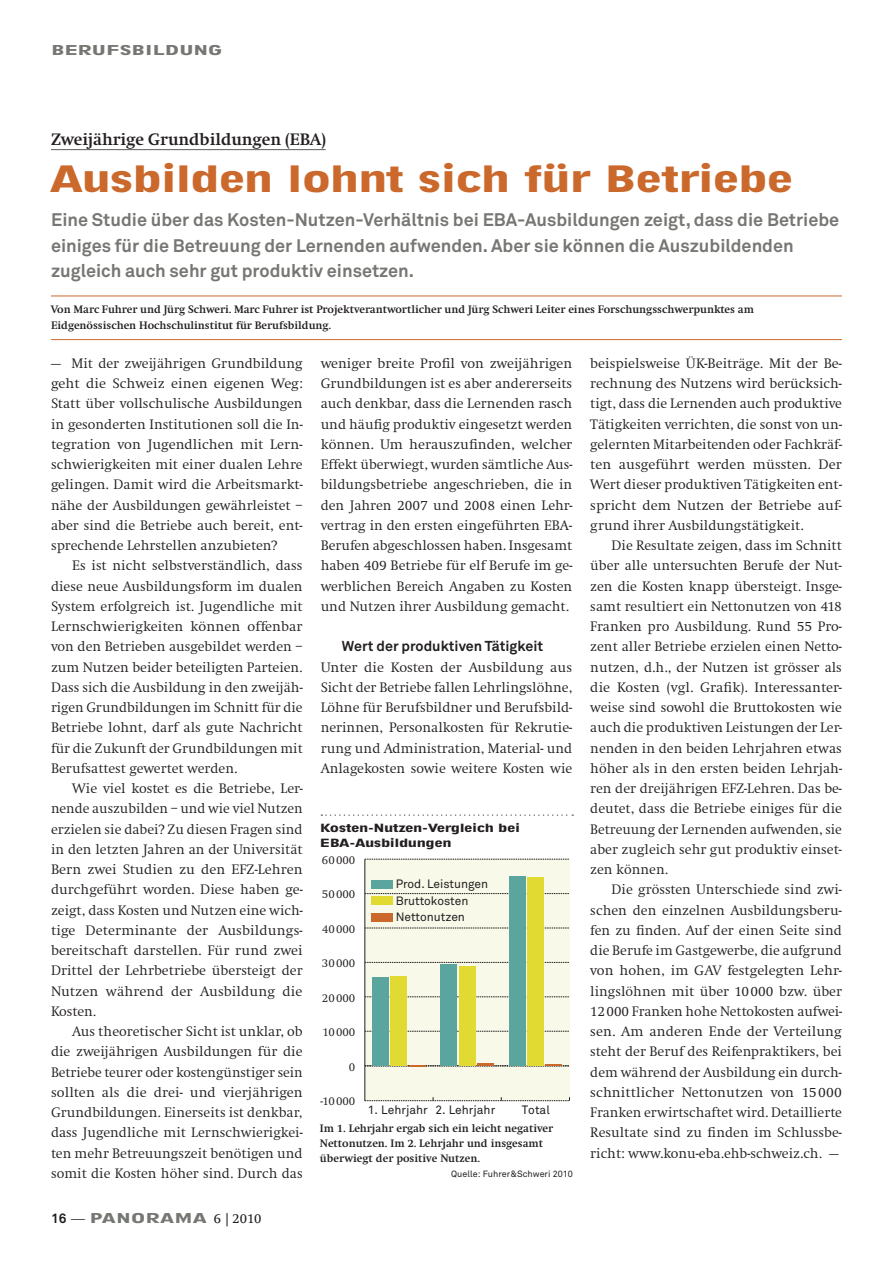
<style>
.page{position:relative;width:893px;height:1263px;background:#fff}
.page>*{position:absolute;margin:0;border:0;box-sizing:border-box;transform-origin:0 0}
.t1{font:36px "Rundfunk Grotesk";letter-spacing:-.03em;color:#cb692c;scale:1.35 1}
.t2{font:700 18px/25.5px "Akkurat";color:#757772}
.t3{font:700 17.25px "Swift";color:#231f20}
.t4{font:300 14.25px/20.2px "Swift";color:#231f20;text-align:justify}
.t5{font:700 14.25px "Akkurat";color:#231f20}
.t6{font:13.5px "Rundfunk Grotesk";letter-spacing:-.01em;color:#757772;scale:1.5 1}
.t7{font:12px/16.5px "Akkurat";color:#231f20}
.t8{font:300 12px "Swift";color:#231f20}
.t9{font:700 11.25px/15px "Swift";color:#231f20}
.t10{font:11.25px/15px "Rundfunk Grotesk";letter-spacing:-.03em;color:#231f20;scale:1.35 1}
.t11{font:9px "Akkurat";color:#231f20}
.s1{font-size:13.95px}
.s2{font-family:"Akkurat";font-weight:700;color:#231f20}
.s3{font-family:"Swift";font-weight:300;color:#231f20}
.s4{font-family:"Swift Com";color:#231f20}
</style>
<div class="page">
<hr style="left:51px;top:149px;width:275px;height:1px;background:#5c5f5c">
<hr style="left:51px;top:296px;width:791px;height:1px;background:#cb692c">
<hr style="left:51px;top:339px;width:791px;height:1px;background:#cb692c">
<div style="left:365px;top:859px;width:204px;height:242px;background:#f9f9e9"></div>
<hr style="left:364px;top:859px;width:1px;height:242px;background:#231f20">
<svg style="left:365px;top:1097px;width:205px;height:4px"></svg>
<svg style="left:365px;top:1031px;width:204px;height:1px"></svg>
<svg style="left:365px;top:996px;width:204px;height:1px"></svg>
<svg style="left:365px;top:962px;width:204px;height:1px"></svg>
<svg style="left:365px;top:928px;width:204px;height:1px"></svg>
<svg style="left:365px;top:893px;width:204px;height:1px"></svg>
<svg style="left:365px;top:859px;width:204px;height:1px"></svg>
<hr style="left:477px;top:1063px;width:17px;height:3px;background:#cb692c">
<svg style="left:365px;top:1064px;width:204px;height:3px"></svg>
<div style="left:391px;top:976px;width:16px;height:90px;background:#e0da33"></div>
<div style="left:459px;top:967px;width:16px;height:99px;background:#e0da33"></div>
<div style="left:527px;top:877px;width:17px;height:189px;background:#e0da33"></div>
<div style="left:373px;top:977px;width:16px;height:89px;background:#5ba59f"></div>
<div style="left:441px;top:964px;width:16px;height:102px;background:#5ba59f"></div>
<div style="left:509px;top:876px;width:16px;height:190px;background:#5ba59f"></div>
<svg style="left:321px;top:814px;width:252px;height:2px"></svg>
<div style="left:372px;top:880px;width:21px;height:8px;background:#5ba59f"></div>
<div style="left:372px;top:896px;width:21px;height:9px;background:#e0da33"></div>
<div style="left:372px;top:913px;width:21px;height:8px;background:#cb692c"></div>
<p class="t6" style="left:51px;top:42px;width:116px">BERUFSBILDUNG</p>
<p class="t3" style="left:51px;top:130px;width:276px">Zweijährige Grundbildungen (EBA)</p>
<h1 class="t1" style="left:49px;top:156px;width:553px">Ausbilden lohnt sich für Betriebe</h1>
<p class="t2" style="left:51px;top:207px;width:790px">Eine Studie über das Kosten-Nutzen-Verhältnis bei EBA-Ausbildungen zeigt, dass die Betriebe einiges für die Betreuung der Lernenden aufwenden. Aber sie können die Auszubildenden zugleich auch sehr gut produktiv einsetzen.</p>
<p class="t9" style="left:51px;top:301px;width:704px;line-height:16.5px">Von Marc Fuhrer und Jürg Schweri. Marc Fuhrer ist Projektverantwortlicher und Jürg Schweri Leiter eines Forschungsschwerpunktes am<br>Eidgenössischen Hochschulinstitut für Berufsbildung.</p>
<p class="t4" style="left:51px;top:353px;width:253px">— Mit der zweijährigen Grundbildung geht die Schweiz einen eigenen Weg:<br>Statt über vollschulische Ausbildungen in gesonderten Institutionen soll die In&shy;tegration von Jugendlichen mit Lern&shy;schwierigkeiten mit einer dualen Lehre gelingen. Damit wird die Arbeitsmarkt&shy;nähe der Ausbildungen gewährleistet – aber sind die Betriebe auch bereit, ent&shy;sprechende Lehrstellen anzubieten?</p>
<p class="t4" style="left:51px;top:556px;width:253px;text-indent:21px">Es ist nicht selbstverständlich, dass diese neue Ausbildungsform im dualen System erfolgreich ist. Jugendliche mit Lernschwierigkeiten können offenbar von den Betrieben ausgebildet werden – zum Nutzen beider beteiligten Parteien.<br>Dass sich die Ausbildung in den zweijäh&shy;rigen Grundbildungen im Schnitt für die Betriebe lohnt, darf als gute Nachricht für die Zukunft der Grundbildungen mit Berufsattest gewertet werden.</p>
<p class="t4" style="left:51px;top:779px;width:253px;text-indent:21px">Wie viel kostet es die Betriebe, Ler&shy;nende auszubilden – und wie viel Nutzen erzielen sie dabei? Zu diesen Fragen sind in den letzten Jahren an der Universität Bern zwei Studien zu den EFZ-Lehren durchgeführt worden. Diese haben ge&shy;zeigt, dass Kosten und Nutzen eine wich&shy;tige Determinante der Ausbildungs&shy;bereitschaft darstellen. Für rund zwei Drittel der Lehrbetriebe übersteigt der Nutzen während der Ausbildung die Kosten.</p>
<p class="t4" style="left:51px;top:1022px;width:253px;text-indent:21px">Aus theoretischer Sicht ist unklar, ob die zweijährigen Ausbildungen für die Betriebe teurer oder kostengünstiger sein sollten als die drei- und vierjährigen Grundbildungen. Einerseits ist denkbar, dass Jugendliche mit Lernschwierigkei&shy;ten mehr Betreuungszeit benötigen und somit die Kosten höher sind. Durch das</p>
<p class="t4" style="left:590px;top:353px;width:253px">beispielsweise ÜK-Beiträge. Mit der Be&shy;rechnung des Nutzens wird berücksich&shy;tigt, dass die Lernenden auch produktive Tätigkeiten verrichten, die sonst von un&shy;gelernten Mitarbeitenden oder Fachkräf&shy;ten ausgeführt werden müssten. Der Wert dieser produktiven Tätigkeiten ent&shy;spricht dem Nutzen der Betriebe auf&shy;grund ihrer Ausbildungstätigkeit.</p>
<p class="t4" style="left:590px;top:536px;width:253px;text-indent:21px">Die Resultate zeigen, dass im Schnitt über alle untersuchten Berufe der Nut&shy;zen die Kosten knapp übersteigt. Insge&shy;samt resultiert ein Nettonutzen von 418<br>Franken pro Ausbildung. Rund 55 Pro&shy;zent aller Betriebe erzielen einen Netto&shy;nutzen, d.h., der Nutzen ist grösser als die Kosten (vgl. Grafik). Interessanter&shy;weise sind sowohl die Bruttokosten wie auch die produktiven Leistungen der Ler&shy;nenden in den beiden Lehrjahren etwas höher als in den ersten beiden Lehrjah&shy;ren der dreijährigen EFZ-Lehren. Das be&shy;deutet, dass die Betriebe einiges für die Betreuung der Lernenden aufwenden, sie aber zugleich sehr gut produktiv einset&shy;zen können.</p>
<p class="t4" style="left:590px;top:880px;width:253px;text-indent:21px">Die grössten Unterschiede sind zwi&shy;schen den einzelnen Ausbildungsberu&shy;fen zu finden. Auf der einen Seite sind die Berufe im Gastgewerbe, die aufgrund von hohen, im GAV festgelegten Lehr&shy;lingslöhnen mit über 10000 bzw. über 12000 Franken hohe Nettokosten aufwei&shy;sen. Am anderen Ende der Verteilung steht der Beruf des Reifenpraktikers, bei dem während der Ausbildung ein durch&shy;schnittlicher Nettonutzen von 15000<br>Franken erwirtschaftet wird. Detaillierte Resultate sind zu finden im Schlussbe&shy;richt: www.konu-eba.ehb-schweiz.ch. <span class="s1">—</span></p>
<p class="t4" style="left:321px;top:353px;width:253px">weniger breite Profil von zweijährigen Grundbildungen ist es aber andererseits auch denkbar, dass die Lernenden rasch und häufig produktiv eingesetzt werden können. Um herauszufinden, welcher Effekt überwiegt, wurden sämtliche Aus&shy;bildungsbetriebe angeschrieben, die in den Jahren 2007 und 2008 einen Lehr&shy;vertrag in den ersten eingeführten EBA-Berufen abgeschlossen haben. Insgesamt haben 409 Betriebe für elf Berufe im ge&shy;werblichen Bereich Angaben zu Kosten und Nutzen ihrer Ausbildung gemacht.</p>
<p class="t5" style="left:342px;top:637px;width:203px">Wert der produktiven Tätigkeit</p>
<p class="t4" style="left:321px;top:657px;width:253px">Unter die Kosten der Ausbildung aus Sicht der Betriebe fallen Lehrlingslöhne, Löhne für Berufsbildner und Berufsbild&shy;nerinnen, Personalkosten für Rekrutie&shy;rung und Administration, Material- und Anlagekosten sowie weitere Kosten wie</p>
<p class="t10" style="left:320px;top:820px;width:150px">Kosten-Nutzen-Vergleich bei<br>EBA-Ausbildungen</p>
<p class="t8" style="left:322px;top:853px;width:35px">60000</p>
<p class="t8" style="left:322px;top:888px;width:35px">50000</p>
<p class="t8" style="left:322px;top:922px;width:35px">40000</p>
<p class="t8" style="left:322px;top:957px;width:35px">30000</p>
<p class="t8" style="left:322px;top:991px;width:35px">20000</p>
<p class="t8" style="left:323px;top:1026px;width:34px">10000</p>
<p class="t8" style="left:349px;top:1060px;width:8px">0</p>
<p class="t8" style="left:320px;top:1095px;width:36px">-10000</p>
<p class="t7" style="left:396px;top:876px;width:94px">Prod. Leistungen<br>Bruttokosten<br>Nettonutzen</p>
<p class="t7" style="left:368px;top:1102px;width:129px">1. Lehrjahr 2. Lehrjahr</p>
<p class="t7" style="left:522px;top:1102px;width:29px">Total</p>
<p class="t9" style="left:320px;top:1121px;width:235px">Im 1. Lehrjahr ergab sich ein leicht negativer<br>Nettonutzen. Im 2. Lehrjahr und insgesamt überwiegt der positive Nutzen.</p>
<p class="t11" style="left:451px;top:1169px;width:123px">Quelle: Fuhrer&amp;Schweri 2010</p>
<p class="t6" style="left:51px;top:1209px;width:142px"><span class="s2">16</span> <span class="s3">—</span> PANORAMA <span class="s4">6 |2010</span></p>
</div>
